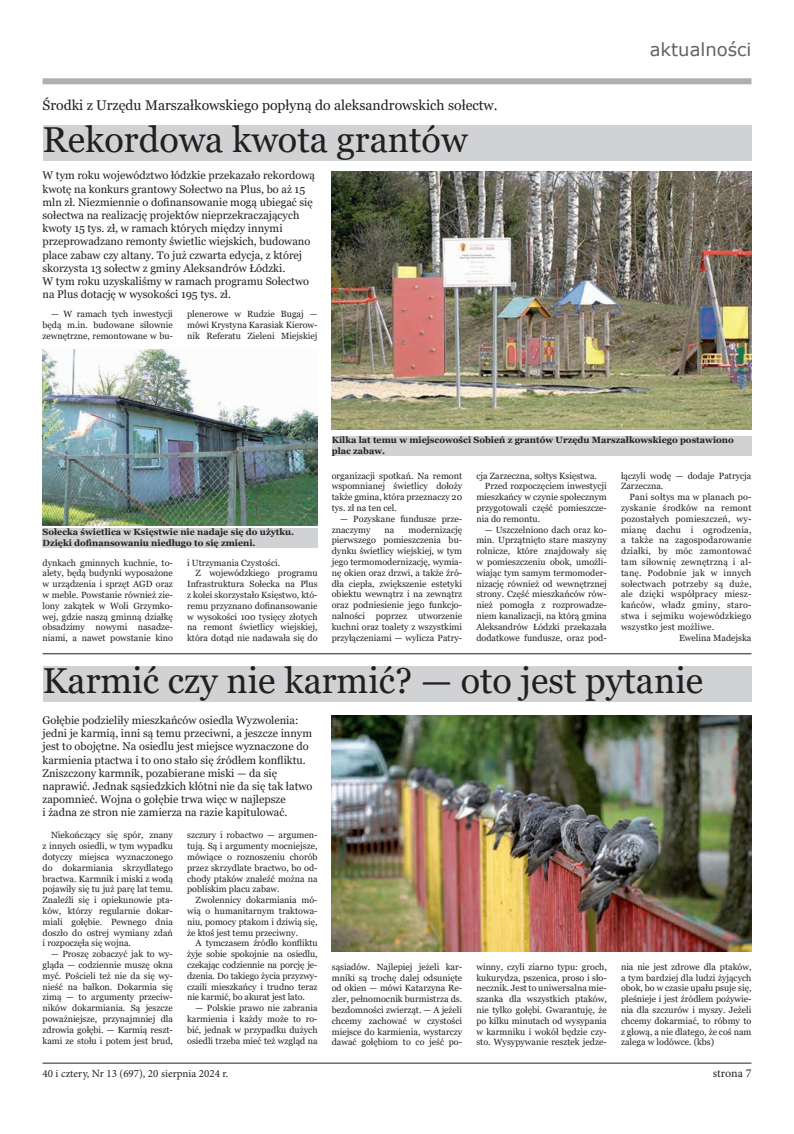
<style>
.page{position:relative;width:794px;height:1134px;background:#fff}
.page>*{position:absolute;margin:0;border:0;box-sizing:border-box;transform-origin:0 0}
.t1{font:36px "Georgia";color:#231f20}
.t2{font:18px "Verdana";color:#636366}
.t3{font:14px "Georgia";color:#231f20}
.t4{font:12px "Minion Pro";letter-spacing:-.005em;color:#231f20}
.t5{font:11px/13.2px "Georgia";color:#231f20}
.t6{font:11px "Minion Pro";color:#231f20}
.t7{font:9px/10.8px "Georgia";color:#231f20;text-align:justify}
.t8{font:9px "Georgia";letter-spacing:.02em;color:#231f20}
.t9{font:700 9px/10.8px "Georgia";color:#231f20}
</style>
<div class="page">
<hr style="left:43px;top:1063px;width:708px;height:1px;background:#231f20">
<div style="left:43px;top:78px;width:708px;height:6px;background:#aeafb3"></div>
<div style="left:43px;top:125px;width:708px;height:35px;background:#d1d2d4"></div>
<img style="left:332px;top:171px;width:419px;height:258px">
<div style="left:332px;top:437px;width:419px;height:19px;background:#d1d2d4"></div>
<img style="left:43px;top:349px;width:274px;height:176px">
<div style="left:43px;top:528px;width:274px;height:20px;background:#d1d2d4"></div>
<hr style="left:43px;top:653px;width:708px;height:1px;background:#231f20">
<div style="left:43px;top:666px;width:708px;height:35px;background:#d1d2d4"></div>
<img style="left:332px;top:716px;width:419px;height:236px">
<h3 class="t3" style="left:43px;top:97px;width:457px">Środki z Urzędu Marszałkowskiego popłyną do aleksandrowskich sołectw.</h3>
<h1 class="t1" style="left:43px;top:118px;width:426px">Rekordowa kwota grantów</h1>
<p class="t5" style="left:43px;top:169px;width:274px">W tym roku województwo łódzkie przekazało rekordową kwotę na konkurs grantowy Sołectwo na Plus, bo aż 15 mln zł. Niezmiennie o dofinansowanie mogą ubiegać się sołectwa na realizację projektów nieprzekraczających kwoty 15 tys. zł, w ramach których między innymi przeprowadzano remonty świetlic wiejskich, budowano place zabaw czy altany. To już czwarta edycja, z której skorzysta 13 sołectw z gminy Aleksandrów Łódzki.<br>W tym roku uzyskaliśmy w ramach programu Sołectwo na Plus dotację w wysokości 195 tys. zł.</p>
<p class="t7" style="left:43px;top:309px;width:132px;text-indent:9px">— W ramach tych inwestycji będą m.in. budowane siłownie zewnętrzne, remontowane w bu-</p>
<p class="t7" style="left:187px;top:309px;width:132px">plenerowe w Rudzie Bugaj — mówi Krystyna Karasiak Kierow&shy;nik Referatu Zieleni Miejskiej</p>
<h2 class="t2" style="left:649px;top:37px;width:103px">aktualności</h2>
<p class="t9" style="left:43px;top:527px;width:253px">Sołecka świetlica w Księstwie nie nadaje się do użytku.<br>Dzięki dofinansowaniu niedługo to się zmieni.</p>
<p class="t7" style="left:43px;top:557px;width:132px">dynkach gminnych kuchnie, to&shy;alety, będą budynki wyposażone w urządzenia i sprzęt AGD oraz w meble. Powstanie również zie&shy;lony zakątek w Woli Grzymko&shy;wej, gdzie naszą gminną działkę obsadzimy nowymi nasadze&shy;niami, a nawet powstanie kino</p>
<p class="t7" style="left:187px;top:557px;width:95px">i Utrzymania Czystości.</p>
<p class="t7" style="left:196px;top:568px;width:123px">Z wojewódzkiego programu</p>
<p class="t7" style="left:187px;top:579px;width:132px">Infrastruktura Sołecka na Plus</p>
<p class="t7" style="left:187px;top:590px;width:132px">z kolei skorzystało Księstwo, któ-</p>
<p class="t7" style="left:187px;top:600px;width:132px">remu przyznano dofinansowanie</p>
<p class="t7" style="left:187px;top:611px;width:132px">w wysokości 100 tysięcy złotych</p>
<p class="t7" style="left:187px;top:622px;width:132px">na remont świetlicy wiejskiej,</p>
<p class="t7" style="left:187px;top:633px;width:132px">która dotąd nie nadawała się do</p>
<p class="t9" style="left:332px;top:435px;width:403px">Kilka lat temu w miejscowości Sobień z grantów Urzędu Marszałkowskiego postawiono plac zabaw.</p>
<p class="t7" style="left:332px;top:470px;width:132px">organizacji spotkań. Na remont wspomnianej świetlicy dołoży także gmina, która przeznaczy 20 tys. zł na ten cel.</p>
<p class="t7" style="left:332px;top:513px;width:132px;text-indent:9px">— Pozyskane fundusze prze&shy;znaczymy</p>
<p class="t7" style="left:332px;top:524px;width:132px;text-indent:77px">modernizację pierwszego pomieszczenia bu&shy;dynku świetlicy wiejskiej, w tym jego termomodernizację, wymia&shy;nę okien oraz drzwi, a także źró&shy;dła ciepła, zwiększenie estetyki obiektu wewnątrz i na zewnątrz oraz podniesienie jego funkcjo&shy;nalności poprzez utworzenie kuchni oraz toalety z wszystkimi przyłączeniami — wylicza Patry-</p>
<p class="t7" style="left:385px;top:524px;width:11px">na</p>
<p class="t7" style="left:476px;top:470px;width:122px">cja Zarzeczna, sołtys Księstwa.</p>
<p class="t7" style="left:485px;top:481px;width:123px">Przed rozpoczęciem inwestycji</p>
<p class="t7" style="left:476px;top:492px;width:132px">mieszkańcy w czynie społecznym</p>
<p class="t7" style="left:476px;top:503px;width:132px">przygotowali część pomieszcze-</p>
<p class="t7" style="left:476px;top:513px;width:65px">nia do remontu.</p>
<p class="t7" style="left:476px;top:524px;width:132px;text-indent:9px">— Uszczelniono dach oraz ko&shy;min. Uprzątnięto stare maszyny rolnicze, które znajdowały się w pomieszczeniu obok, umożli&shy;wiając tym samym termomoder&shy;nizację również od wewnętrznej strony. Część mieszkańców rów&shy;nież pomogła z rozprowadze&shy;niem kanalizacji, na którą gmina Aleksandrów Łódzki przekazała dodatkowe fundusze, oraz pod-</p>
<p class="t7" style="left:621px;top:470px;width:132px">łączyli wodę — dodaje Patrycja<br>Zarzeczna.</p>
<p class="t8" style="left:629px;top:492px;width:123px">Pani sołtys ma w planach po-</p>
<p class="t8" style="left:621px;top:502px;width:132px">zyskanie środków na remont</p>
<p class="t8" style="left:621px;top:513px;width:132px">pozostałych pomieszczeń, wy-</p>
<p class="t8" style="left:621px;top:524px;width:132px">mianę dachu i ogrodzenia,</p>
<p class="t8" style="left:621px;top:535px;width:132px">a także na zagospodarowanie</p>
<p class="t8" style="left:621px;top:546px;width:132px">działki, by móc zamontować</p>
<p class="t8" style="left:621px;top:556px;width:132px">tam siłownię zewnętrzną i al-</p>
<p class="t8" style="left:621px;top:567px;width:132px">tanę. Podobnie jak w innych</p>
<p class="t8" style="left:621px;top:578px;width:132px">sołectwach potrzeby są duże,</p>
<p class="t8" style="left:621px;top:589px;width:132px">ale dzięki współpracy miesz-</p>
<p class="t8" style="left:621px;top:600px;width:132px">kańców, władz gminy, staro-</p>
<p class="t8" style="left:621px;top:610px;width:132px">stwa i sejmiku wojewódzkiego</p>
<p class="t8" style="left:621px;top:621px;width:95px">wszystko jest możliwe.</p>
<p class="t7" style="left:679px;top:632px;width:74px">Ewelina Madejska</p>
<h1 class="t1" style="left:43px;top:659px;width:662px">Karmić czy nie karmić? — oto jest pytanie</h1>
<p class="t5" style="left:43px;top:714px;width:271px">Gołębie podzieliły mieszkańców osiedla Wyzwolenia: jedni je karmią, inni są temu przeciwni, a jeszcze innym jest to obojętne. Na osiedlu jest miejsce wyznaczone do karmienia ptactwa i to ono stało się źródłem konfliktu.<br>Zniszczony karmnik, pozabierane miski — da się naprawić. Jednak sąsiedzkich kłótni nie da się tak łatwo zapomnieć. Wojna o gołębie trwa więc w najlepsze<br>i żadna ze stron nie zamierza na razie kapitulować.</p>
<p class="t7" style="left:43px;top:830px;width:132px;text-indent:9px">Niekończący się spór, znany z innych osiedli, w tym wypadku dotyczy miejsca wyznaczonego do dokarmiania skrzydlatego bractwa. Karmnik i miski z wodą pojawiły się tu już parę lat temu.<br>Znaleźli się i opiekunowie pta&shy;ków, którzy regularnie dokar&shy;miali gołębie. Pewnego dnia doszło do ostrej wymiany zdań i rozpoczęła się wojna.</p>
<p class="t7" style="left:43px;top:949px;width:132px;text-indent:9px">— Proszę zobaczyć jak to wy&shy;gląda — codziennie muszę okna myć. Pościeli też nie da się wy&shy;nieść na balkon. Dokarmia się zimą — to argumenty przeciw&shy;ników dokarmiania. Są jeszcze poważniejsze, przynajmniej dla zdrowia gołębi. — Karmią reszt&shy;kami ze stołu i potem jest brud,</p>
<p class="t7" style="left:187px;top:830px;width:132px">szczury i robactwo — argumen&shy;tują. Są i argumenty mocniejsze, mówiące o roznoszeniu chorób przez skrzydlate bractwo, bo od&shy;chody ptaków znaleźć można na pobliskim placu zabaw.</p>
<p class="t7" style="left:187px;top:895px;width:132px;text-indent:9px">Zwolennicy dokarmiania mó&shy;wią o humanitarnym traktowa&shy;niu, pomocy ptakom i dziwią się, że ktoś jest temu przeciwny.</p>
<p class="t7" style="left:187px;top:938px;width:132px;text-indent:9px">A tymczasem źródło konfliktu żyje sobie spokojnie na osiedlu, czekając codziennie na porcję je&shy;dzenia. Do takiego życia przyzwy&shy;czaili mieszkańcy i trudno teraz nie karmić, bo akurat jest lato.</p>
<p class="t7" style="left:187px;top:1003px;width:132px;text-indent:9px">— Polskie prawo nie zabrania karmienia i każdy może to ro&shy;bić, jednak w przypadku dużych osiedli trzeba mieć też wzgląd na</p>
<p class="t7" style="left:332px;top:961px;width:132px">sąsiadów. Najlepiej jeżeli kar&shy;mniki są trochę dalej odsunięte od okien — mówi Katarzyna Re&shy;zler, pełnomocnik burmistrza ds. bezdomności zwierząt. — A jeżeli chcemy zachować w czystości miejsce do karmienia, wystarczy dawać gołębiom to co jeść po-</p>
<p class="t7" style="left:476px;top:961px;width:132px">winny, czyli ziarno typu: groch, kukurydza, pszenica, proso i sło&shy;necznik. Jest to uniwersalna mie&shy;szanka dla wszystkich ptaków, nie tylko gołębi. Gwarantuję, że po kilku minutach od wysypania w karmniku i wokół będzie czy&shy;sto. Wysypywanie resztek jedze-</p>
<p class="t7" style="left:621px;top:961px;width:132px">nia nie jest zdrowe dla ptaków, a tym bardziej dla ludzi żyjących obok, bo w czasie upału psuje się, pleśnieje i jest źródłem pożywie&shy;nia dla szczurów i myszy. Jeżeli chcemy dokarmiać, to róbmy to z głową, a nie dlatego, że coś nam zalega w lodówce. (kbs)</p>
<p class="t6" style="left:43px;top:1066px;width:187px">40 i cztery, Nr 13 (697), 20 sierpnia 2024 r.</p>
<h3 class="t4" style="left:713px;top:1065px;width:40px">strona 7</h3>
</div>
